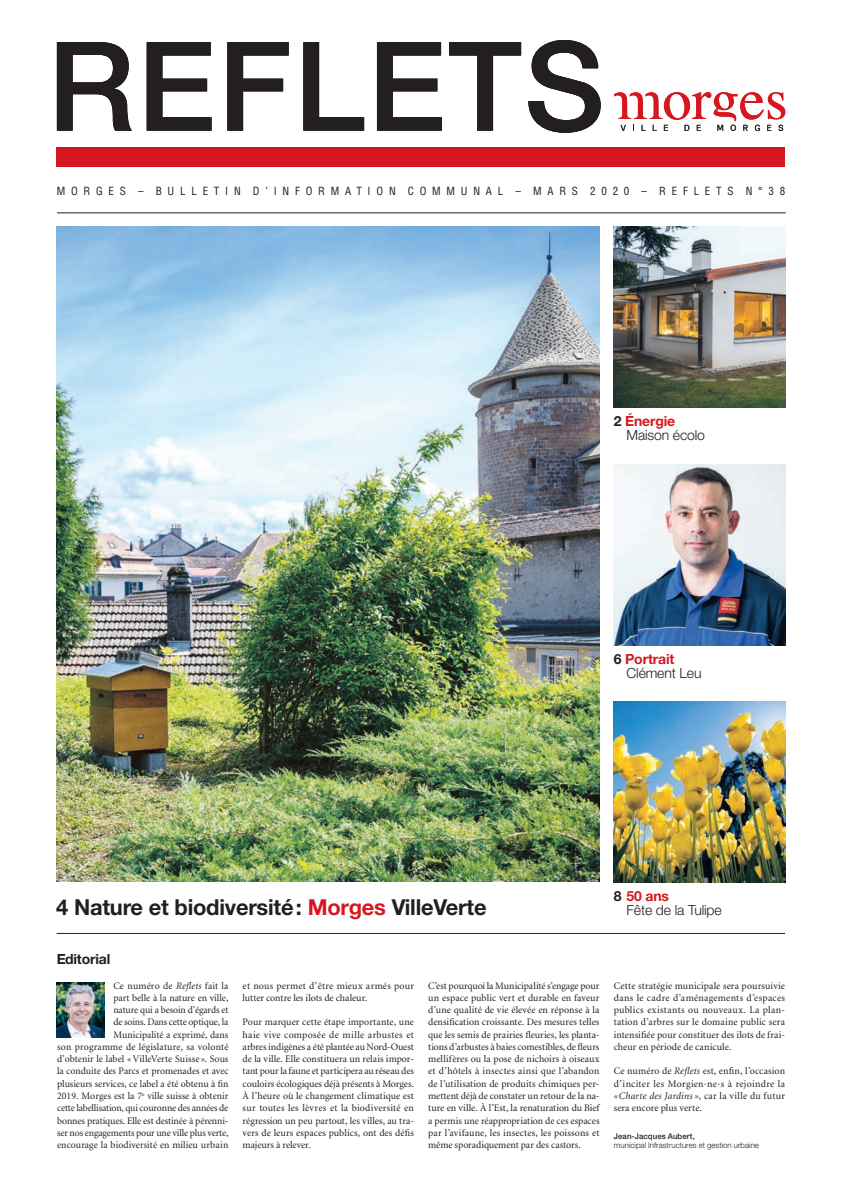
<style>
.page{position:relative;width:842px;height:1191px;background:#fff}
.page>*{position:absolute;margin:0;border:0;box-sizing:border-box;transform-origin:0 0}
.t1{font:700 22px "Helvetica Neue";letter-spacing:-.01em;color:#231f20}
.t2{font:300 14px/14px "Helvetica Neue";letter-spacing:-.01em;color:#231f20}
.t3{font:700 14px "Helvetica Neue";letter-spacing:-.01em;color:#231f20}
.t4{font:condensed 11px "Helvetica";letter-spacing:.525em;color:#231f20}
.t5{font:10px/12.3px "Minion";color:#231f20;text-align:justify}
.t6{font:300 8px "Helvetica Neue";letter-spacing:.005em;color:#231f20}
.t7{font:500 8px "Helvetica Neue";letter-spacing:.005em;color:#231f20}
.s1{font-weight:700}
.s2{font-weight:700;color:#d7171f}
.s3{color:#d7171f}
.s4{font-style:italic}
.s5{font-style:inherit}
</style>
<div class="page">
<img style="left:56px;top:227px;width:543px;height:655px">
<hr style="left:57px;top:933px;width:728px;height:1px;background:#231f20">
<hr style="left:57px;top:213px;width:729px;height:1px;background:#231f20">
<img style="left:614px;top:227px;width:171px;height:180px">
<img style="left:614px;top:464px;width:171px;height:181px">
<img style="left:57px;top:982px;width:48px;height:55px">
<svg style="left:57px;top:40px;width:543px;height:93px"></svg>
<div style="left:57px;top:148px;width:728px;height:19px;background:#d7171f"></div>
<svg style="left:614px;top:92px;width:171px;height:39px"></svg>
<img style="left:614px;top:701px;width:171px;height:181px">
<p class="t4" style="left:57px;top:184px;width:730px">MORGES – BULLETIN D’INFORMATION COMMUNAL – MARS 2020 – REFLETS N°38</p>
<h2 class="t2" style="left:626px;top:414px;width:80px;text-indent:-13px"><span class="s1">2</span> <span class="s2">Énergie<br></span>Maison écolo</h2>
<h1 class="t1" style="left:56px;top:893px;width:432px">4 Nature et biodiversité: <span class="s3">Morges</span> VilleVerte</h1>
<h2 class="t3" style="left:57px;top:950px;width:55px">Editorial</h2>
<h2 class="t2" style="left:626px;top:651px;width:77px;text-indent:-13px"><span class="s1">6</span> <span class="s2">Portrait<br></span>Clément Leu</h2>
<h2 class="t2" style="left:626px;top:888px;width:97px;text-indent:-13px"><span class="s1">8</span> <span class="s2">50 ans<br></span>Fête de la Tulipe</h2>
<p class="t5" style="left:57px;top:979px;width:173px;text-align:right">Ce numéro de <span class="s4">Reflets</span> fait la<br>part belle à la nature en ville,<br>nature qui a besoin d’égards et<br>de soins. Dans cette optique, la<br>Municipalité a exprimé, dans<br>son programme de législature, sa volonté d’obtenir le label «VilleVerte Suisse ». Sous la conduite des Parcs et promenades et avec plusieurs services, ce label a été obtenu à fin 2019. Morges est la 7<sup>e</sup> ville suisse à obtenir cette labellisation, qui couronne des années de bonnes pratiques. Elle est destinée à pérenni&shy;ser nos engagements pour une ville plus verte, encourage la biodiversité en milieu urbain</p>
<p class="t5" style="left:243px;top:979px;width:173px">et nous permet d’être mieux armés pour lutter contre les ilots de chaleur.</p>
<p class="t5" style="left:243px;top:1016px;width:173px">Pour marquer cette étape importante, une haie vive composée de mille arbustes et arbres indigènes a été plantée au Nord-Ouest de la ville. Elle constituera un relais impor&shy;tant pour la faune et participera au réseau des couloirs écologiques déjà présents à Morges.<br>À l’heure où le changement climatique est sur toutes les lèvres et la biodiversité en régression un peu partout, les villes, au tra&shy;vers de leurs espaces publics, ont des défis majeurs à relever.</p>
<p class="t5" style="left:428px;top:979px;width:173px">C’est pourquoi la Municipalité s’engage pour un espace public vert et durable en faveur d’une qualité de vie élevée en réponse à la densification croissante. Des mesures telles que les semis de prairies fleuries, les planta&shy;tions d’arbustes à baies comestibles, de fleurs mellifères ou la pose de nichoirs à oiseaux et d’hôtels à insectes ainsi que l’abandon de l’utilisation de produits chimiques per&shy;mettent déjà de constater un retour de la na&shy;ture en ville. À l’Est, la renaturation du Bief a permis une réappropriation de ces espaces par l’avifaune, les insectes, les poissons et même sporadiquement par des castors.</p>
<p class="t5" style="left:614px;top:979px;width:173px">Cette stratégie municipale sera poursuivie dans le cadre d’aménagements d’espaces publics existants ou nouveaux. La plan&shy;tation d’arbres sur le domaine public sera intensifiée pour constituer des ilots de frai&shy;cheur en période de canicule.</p>
<p class="t5" style="left:614px;top:1065px;width:173px">Ce numéro de <span class="s4">Reflets</span> est, enfin, l’occasion d’inciter les Morgien<span class="s5">·</span>ne<span class="s5">·</span>s à rejoindre la <span class="s4">«Charte des Jardins »</span>, car la ville du futur sera encore plus verte.</p>
<p class="t7" style="left:614px;top:1131px;width:82px">Jean-Jacques Aubert,</p>
<p class="t6" style="left:614px;top:1140px;width:147px">municipal Infrastructures et gestion urbaine</p>
</div>
